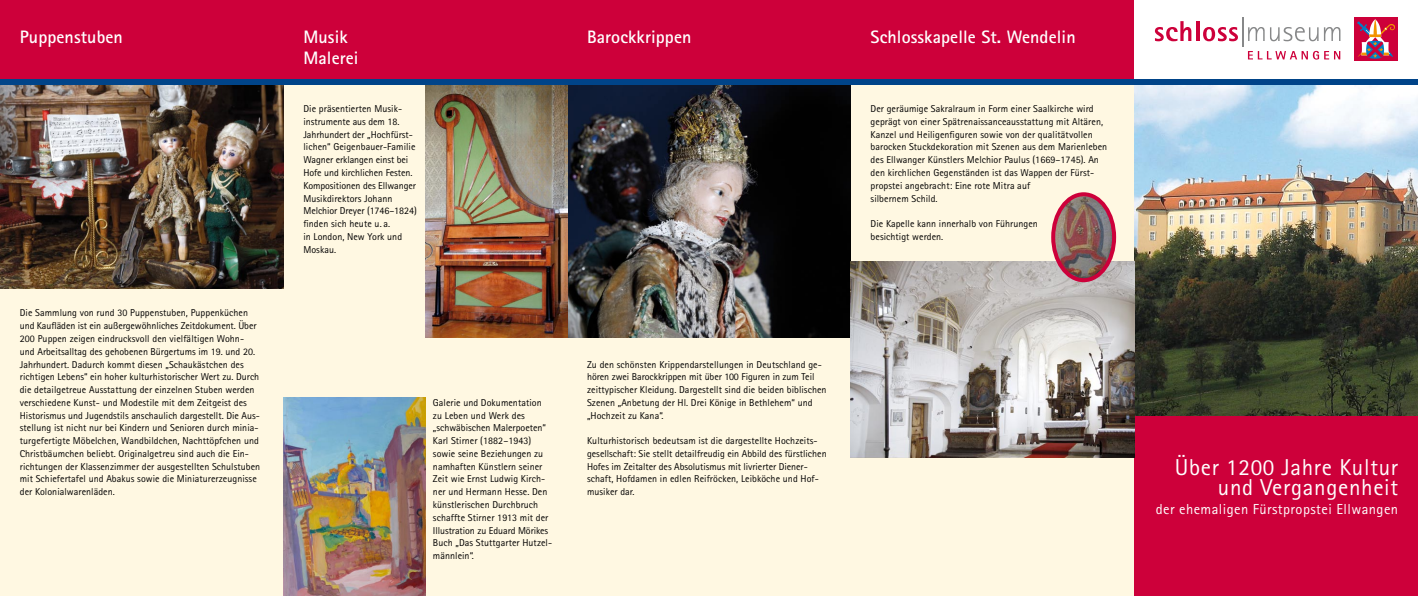
<style>
.page{position:relative;width:1418px;height:596px;background:#fff}
.page>*{position:absolute;margin:0;border:0;box-sizing:border-box;transform-origin:0 0}
.t1{font:23px/19.7px "Rotis Sans Serif";letter-spacing:.03em;color:#fff;text-align:right}
.t2{font:700 18px "Rotis Sans Serif";letter-spacing:.005em;color:#fff}
.t3{font:14.5px "Rotis Sans Serif";letter-spacing:.03em;color:#fff}
.t4{font:10px/12.8px "Rotis Sans Serif";letter-spacing:.005em;color:#000}
</style>
<div class="page">
<img style="left:1134px;top:85px;width:283px;height:331px">
<div style="left:0;top:82px;width:1134px;height:513px;background:#fff8e2"></div>
<div style="left:1134px;top:416px;width:283px;height:179px;background:#cd003a"></div>
<div style="left:0;top:0;width:1134px;height:79px;background:#cd003a"></div>
<img style="left:425px;top:85px;width:425px;height:252px">
<img style="left:0;top:85px;width:283px;height:203px">
<img style="left:850px;top:261px;width:284px;height:196px">
<img style="left:283px;top:397px;width:142px;height:198px">
<hr style="left:1241px;top:17px;width:2px;height:29px;background:#878889">
<svg style="left:1248px;top:27px;width:92px;height:14px"></svg>
<svg style="left:1154px;top:21px;width:37px;height:20px"></svg>
<svg style="left:1196px;top:21px;width:3px;height:20px"></svg>
<svg style="left:1203px;top:27px;width:34px;height:14px"></svg>
<svg style="left:1247px;top:51px;width:71px;height:9px"></svg>
<svg style="left:1324px;top:51px;width:16px;height:8px"></svg>
<div style="left:1354px;top:17px;width:43px;height:44px;background:#cd003a"></div>
<svg style="left:1357px;top:19px;width:38px;height:40px"></svg>
<div style="left:0;top:79px;width:1417px;height:6px;background:#004489"></div>
<div style="left:1051px;top:192px;width:65px;height:90px;border:4px solid #cd003a;border-radius:50%"></div>
<h2 class="t2" style="left:20px;top:25px;width:104px">Puppenstuben</h2>
<h2 class="t2" style="left:303px;top:25px;width:46px">Musik</h2>
<h2 class="t2" style="left:587px;top:25px;width:106px">Barockkrippen</h2>
<h2 class="t2" style="left:870px;top:25px;width:206px">Schlosskapelle St. Wendelin</h2>
<h2 class="t2" style="left:303px;top:47px;width:57px">Malerei</h2>
<p class="t4" style="left:20px;top:306px;width:242px">Die Sammlung von rund 30 Puppenstuben, Puppenküchen und Kaufläden ist ein außergewöhnliches Zeitdokument. Über 200 Puppen zeigen eindrucksvoll den vielfältigen Wohn&shy;und Arbeitsalltag des gehobenen Bürgertums im 19. und 20.<br>Jahr-hundert. Dadurch kommt diesen „Schaukästchen des richti-gen Lebens“ ein hoher kulturhistorischer Wert zu. Durch die detailgetreue Ausstattung der einzelnen Stuben werden verschiedene Kunst- und Modestile mit dem Zeitgeist des Historismus und Jugendstils anschaulich dargestellt. Die Aus&shy;stellung ist nicht nur bei Kindern und Senioren durch minia&shy;turgefertigte Möbelchen, Wandbildchen, Nachttöpfchen und Christbäumchen beliebt. Originalgetreu sind auch die Ein&shy;richtungen der Klassenzimmer der ausgestellten Schulstuben mit Schiefertafel und Abakus sowie die Miniaturerzeugnisse der Kolonialwarenläden.</p>
<p class="t4" style="left:303px;top:102px;width:115px">Die präsentierten Musik&shy;instru- mente aus dem 18.<br>Jahr-hundert der „Hochfürst&shy;lichen“ Geigenbauer-Familie<br>Wagner erklangen einst bei<br>Hofe und kirchlichen Festen.<br>Kompositionen des Ellwanger<br>Musikdirektors Johann<br>Melchior Dreyer (1746–1824) finden sich heute u. a.<br>in London, New York und<br>Moskau.</p>
<p class="t4" style="left:433px;top:396px;width:121px">Galerie und Dokumentation zu Leben und Werk des „schwäbischen Malerpoeten“<br>Karl Stirner (1882–1943) sowie seine Beziehungen zu namhaften Künstlern seiner<br>Zeit wie Ernst Ludwig Kirch&shy;ner und Hermann Hesse. Den künstlerischen Durchbruch schaffte Stirner 1913 mit der<br>Illustration zu Eduard Mörikes<br>Buch „Das Stuttgarter Hutzel&shy;männlein“.</p>
<p class="t4" style="left:587px;top:357px;width:241px">Zu den schönsten Krippendarstellungen in Deutschland ge-- hören zwei Barockkrippen mit über 100 Figuren in zum Teil zeittypischer Kleidung. Dargestellt sind die beiden biblischen Szenen „Anbetung der Hl. Drei Könige in Bethlehem“ und „Hochzeit zu Kana“.</p>
<p class="t4" style="left:587px;top:434px;width:241px">Kulturhistorisch bedeutsam ist die dargestellte Hochzeits&shy;gesellschaft: Sie stellt detailfreudig ein Abbild des fürstlichen Hofes im Zeitalter des Absolutismus mit livrierter Diener&shy;schaft, Hofdamen in edlen Reifröcken, Leibköche und Hof&shy;musiker dar.</p>
<p class="t4" style="left:870px;top:102px;width:238px">Der geräumige Sakralraum in Form einer Saalkirche wird ge-prägt von einer Spätrenaissanceausstattung mit Altären, Kanzel und Heiligenfiguren sowie von der qualitätvollen barocken Stuckdekoration mit Szenen aus dem Marienleben des Ellwanger Künstlers Melchior Paulus (1669–1745). An den kirchlichen Gegenständen ist das Wappen der Fürst&shy;propstei angebracht: Eine rote Mitra auf<br>silber-nem Schild.</p>
<p class="t4" style="left:870px;top:217px;width:169px">Die Kapelle kann innerhalb von Führungen besichtigt werden.</p>
<h1 class="t1" style="left:1174px;top:457px;width:225px">Über 1200 Jahre Kultur und Vergangenheit</h1>
<h3 class="t3" style="left:1155px;top:500px;width:244px">der ehemaligen Fürstpropstei Ellwangen</h3>
</div>
